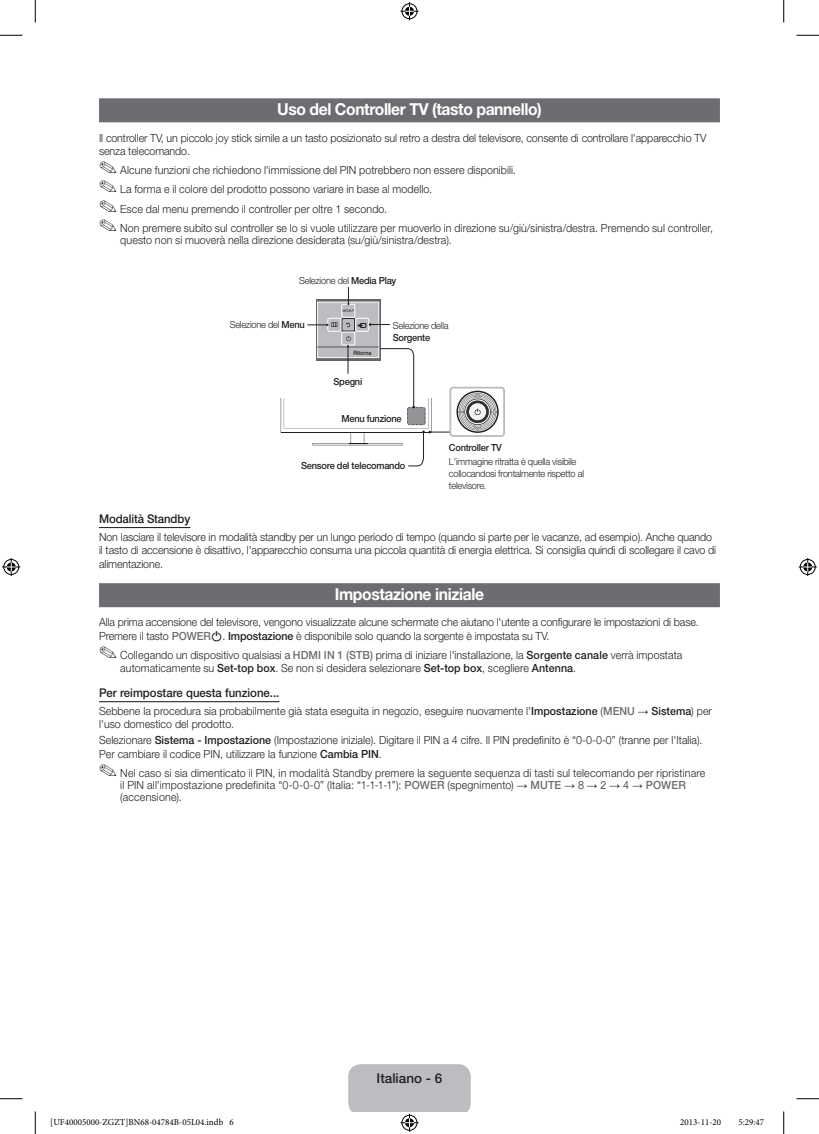
<style>
.page{position:relative;width:819px;height:1134px;background:#fff}
.page>*{position:absolute;margin:0;border:0;box-sizing:border-box;transform-origin:0 0}
.t1{font:700 16.5px "Helvetica Neue LT Pro";letter-spacing:-.025em;color:#fff;scale:.95 1}
.t2{font:500 13.5px "Helvetica Neue LT Pro";color:#231f20}
.t3{font:500 12px "Helvetica Neue LT Pro";color:#231f20;scale:.95 1}
.t4{font:300 11.25px/13.5px "Helvetica Neue LT Pro";color:#231f20;scale:.95 1}
.t5{font:300 9.75px/12px "Helvetica Neue LT Pro";letter-spacing:-.025em;color:#231f20;scale:.95 1}
.t6{font:500 9.75px "Helvetica Neue LT Pro";letter-spacing:-.025em;color:#231f20;scale:.95 1}
.t7{font:9px "Minion Pro";color:#000}
.t8{font:500 6px "Helvetica Neue LT Pro";letter-spacing:-.01em;color:#231f20;scale:.9 1}
.s1{font-weight:500}
.s2{font-weight:500;color:#6c6d70}
.s3{font-family:"Arial";font-weight:400}
</style>
<div class="page">
<div style="left:99px;top:98px;width:621px;height:24px;background:#6c6d70"></div>
<hr style="left:99px;top:527px;width:91px;height:1px;background:#231f20">
<div style="left:99px;top:583px;width:621px;height:24px;background:#6c6d70"></div>
<hr style="left:99px;top:701px;width:180px;height:1px;background:#231f20">
<svg style="left:316px;top:299px;width:64px;height:37px"></svg>
<div style="left:317px;top:302px;width:62px;height:56px;background:#bcbdc0;border:1px solid #fff"></div>
<div style="left:341px;top:318px;width:14px;height:13px;border:1px solid #231f20;border-radius:2px"></div>
<div style="left:341px;top:332px;width:14px;height:13px;border:1px solid #fff;border-radius:2px"></div>
<div style="left:341px;top:304px;width:14px;height:13px;border:1px solid #fff;border-radius:2px"></div>
<div style="left:355px;top:318px;width:14px;height:13px;border:1px solid #fff;border-radius:2px"></div>
<div style="left:327px;top:318px;width:14px;height:13px;border:1px solid #fff;border-radius:2px"></div>
<svg style="left:346px;top:322px;width:4px;height:5px"></svg>
<svg style="left:343px;top:287px;width:11px;height:25px"></svg>
<svg style="left:307px;top:322px;width:30px;height:5px"></svg>
<svg style="left:358px;top:323px;width:32px;height:5px"></svg>
<svg style="left:456px;top:391px;width:43px;height:42px"></svg>
<div style="left:449px;top:387px;width:56px;height:50px;border:2px solid #bcbdc0;border-radius:3px"></div>
<svg style="left:281px;top:336px;width:169px;height:130px"></svg>
<svg style="left:0;top:35px;width:22px;height:1px"></svg>
<svg style="left:796px;top:35px;width:23px;height:1px"></svg>
<svg style="left:0;top:1098px;width:22px;height:1px"></svg>
<svg style="left:796px;top:1098px;width:23px;height:1px"></svg>
<svg style="left:35px;top:0;width:1px;height:22px"></svg>
<svg style="left:35px;top:1111px;width:1px;height:23px"></svg>
<svg style="left:783px;top:0;width:1px;height:22px"></svg>
<svg style="left:783px;top:1111px;width:1px;height:23px"></svg>
<svg style="left:400px;top:2px;width:18px;height:18px"></svg>
<svg style="left:348px;top:1064px;width:123px;height:67px"></svg>
<svg style="left:2px;top:558px;width:18px;height:18px"></svg>
<svg style="left:799px;top:558px;width:18px;height:18px"></svg>
<h1 class="t1" style="left:277px;top:99px;width:280px">Uso del Controller TV (tasto pannello)</h1>
<p class="t4" style="left:99px;top:131px;width:641px">Il controller TV, un piccolo joy stick simile a un tasto posizionato sul retro a destra del televisore, consente di controllare l'apparecchio TV senza telecomando.</p>
<p class="t4" style="left:99px;top:160px;width:648px;line-height:19.2px">✎ Alcune funzioni che richiedono l'immissione del PIN potrebbero non essere disponibili.<br>✎ La forma e il colore del prodotto possono variare in base al modello.<br>✎ Esce dal menu premendo il controller per oltre 1 secondo.<br>✎ Non premere subito sul controller se lo si vuole utilizzare per muoverlo in direzione su/giù/sinistra/destra. Premendo sul controller,</p>
<p class="t4" style="left:120px;top:233px;width:350px">questo non si muoverà nella direzione desiderata (su/giù/sinistra/destra).</p>
<p class="t5" style="left:299px;top:274px;width:104px">Selezione del <span class="s1">Media Play</span></p>
<p class="t5" style="left:393px;top:319px;width:60px">Selezione della</p>
<p class="t6" style="left:393px;top:331px;width:41px">Sorgente</p>
<p class="t6" style="left:333px;top:376px;width:32px">Spegni</p>
<p class="t5" style="left:230px;top:318px;width:81px">Selezione del <span class="s1">Menu</span></p>
<p class="t8" style="left:353px;top:350px;width:21px">Ritorna</p>
<p class="t6" style="left:341px;top:412px;width:65px">Menu funzione</p>
<p class="t6" style="left:301px;top:460px;width:111px">Sensore del telecomando</p>
<p class="t6" style="left:449px;top:442px;width:57px">Controller TV</p>
<p class="t5" style="left:449px;top:455px;width:144px">L'immagine ritratta è quella visibile collocandosi frontalmente rispetto al televisore.</p>
<p class="t3" style="left:99px;top:511px;width:97px">Modalità Standby</p>
<p class="t4" style="left:99px;top:529px;width:651px">Non lasciare il televisore in modalità standby per un lungo periodo di tempo (quando si parte per le vacanze, ad esempio). Anche quando il tasto di accensione è disattivo, l'apparecchio consuma una piccola quantità di energia elettrica. Si consiglia quindi di scollegare il cavo di alimentazione.</p>
<h1 class="t1" style="left:335px;top:584px;width:158px">Impostazione iniziale</h1>
<p class="t4" style="left:99px;top:615px;width:633px">Alla prima accensione del televisore, vengono visualizzate alcune schermate che aiutano l'utente a configurare le impostazioni di base.<br>Premere il tasto <span class="s2">POWER</span> . <span class="s1">Impostazione</span> è disponibile solo quando la sorgente è impostata su TV.</p>
<p class="t4" style="left:120px;top:648px;width:593px;line-height:12.8px;text-indent:-21px">✎ Collegando un dispositivo qualsiasi a <span class="s2">HDMI IN 1 (STB)</span> prima di iniziare l'installazione, la <span class="s1">Sorgente canale</span> verrà impostata automaticamente su <span class="s1">Set-top box</span>. Se non si desidera selezionare <span class="s1">Set-top box</span>, scegliere <span class="s1">Antenna</span>.</p>
<p class="t3" style="left:99px;top:685px;width:191px">Per reimpostare questa funzione...</p>
<p class="t4" style="left:99px;top:703px;width:647px">Sebbene la procedura sia probabilmente già stata eseguita in negozio, eseguire nuovamente l'<span class="s1">Impostazione</span> (<span class="s2">MENU</span> <span class="s3">→</span> <span class="s1">Sistema</span>) per l'uso domestico del prodotto.</p>
<p class="t4" style="left:99px;top:732px;width:637px;line-height:14.4px">Selezionare <span class="s1">Sistema - Impostazione</span> (Impostazione iniziale). Digitare il PIN a 4 cifre. Il PIN predefinito è “0-0-0-0” (tranne per l'Italia).<br>Per cambiare il codice PIN, utilizzare la funzione <span class="s1">Cambia PIN</span>.</p>
<p class="t4" style="left:120px;top:766px;width:617px;line-height:12px;text-indent:-21px">✎ Nel caso si sia dimenticato il PIN, in modalità Standby premere la seguente sequenza di tasti sul telecomando per ripristinare il PIN all’impostazione predefinita “0-0-0-0” (Italia: “1-1-1-1”): <span class="s2">POWER</span> (spegnimento) <span class="s3">→</span> <span class="s2">MUTE</span> <span class="s3">→</span> 8 <span class="s3">→</span> 2 <span class="s3">→</span> 4 <span class="s3">→</span> <span class="s2">POWER </span>(accensione).</p>
<p class="t2" style="left:377px;top:1069px;width:67px">Italiano - 6</p>
<p class="t7" style="left:50px;top:1116px;width:185px">[UF40005000-ZGZT]BN68-04784B-05L04.indb 6</p>
<p class="t7" style="left:680px;top:1116px;width:42px">2013-11-20</p>
<p class="t7" style="left:738px;top:1116px;width:27px">5:29:47</p>
</div>
